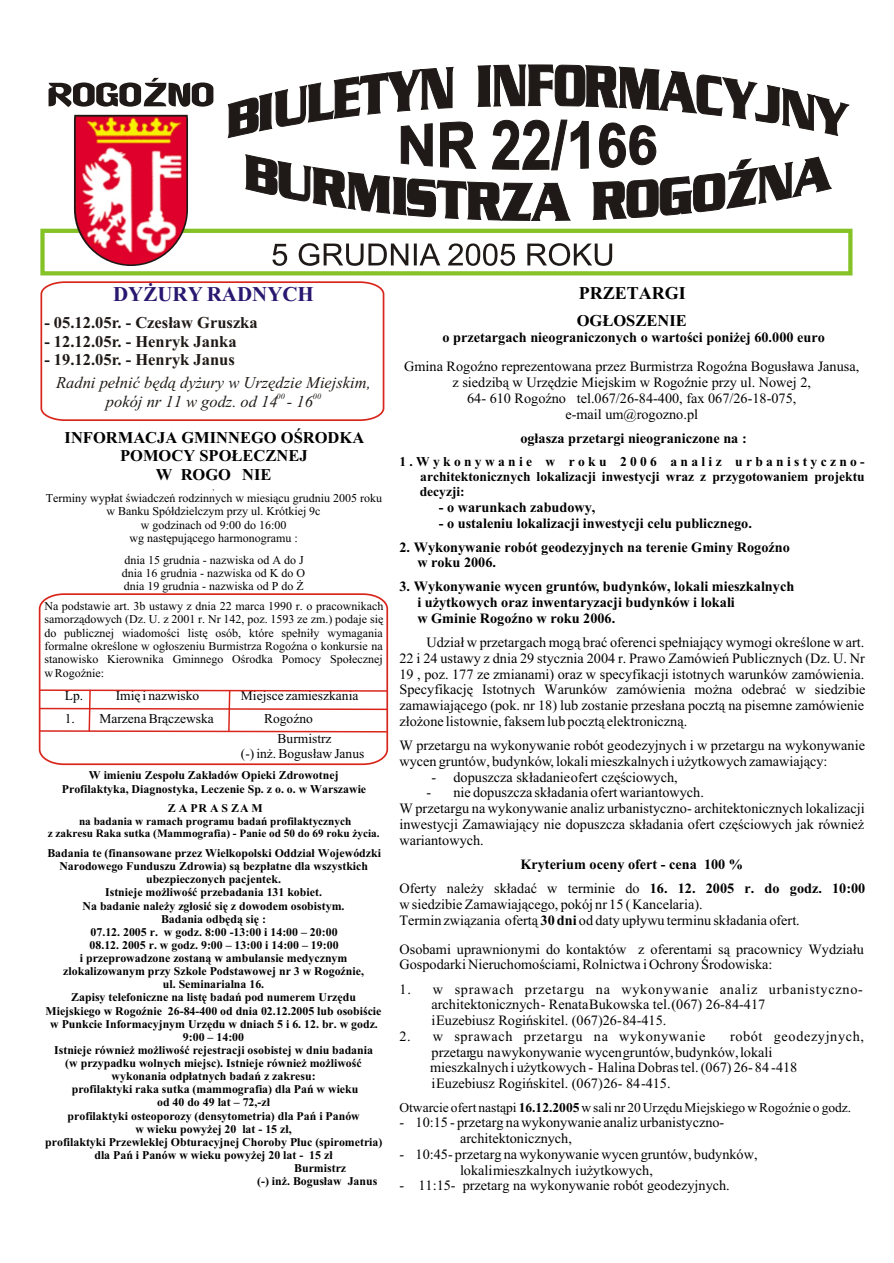
<style>
.page{position:relative;width:894px;height:1263px;background:#fff}
.page>*{position:absolute;margin:0;border:0;box-sizing:border-box;transform-origin:0 0}
.t1{font:700 21px "Times New Roman CE";color:#291770}
.t2{font:700 18px "Times New Roman CE";color:#000}
.t3{font:700 16.5px "Times New Roman CE";color:#1f1a17}
.t4{font:italic 16.5px "Times New Roman CE";color:#1f1a17}
.t5{font:700 16.5px/18.3px "Times New Roman CE";color:#000;text-align:center}
.t6{font:14.25px/15.8px "Times New Roman CE";color:#000}
.t7{font:700 14.25px/15.8px "Times New Roman CE";color:#000}
.t8{font:14.25px "Times New Roman CE";letter-spacing:.045em;color:#000}
.t9{font:13.5px/20px "Times New Roman CE";color:#000}
.t10{font:700 13.5px/15px "Times New Roman CE";color:#000;text-align:justify}
.t11{font:12px/13.4px "Times New Roman CE";color:#000;text-align:justify}
.t12{font:700 11.85px/13px "Times New Roman CE";color:#000;text-align:center}
.t13{font:700 11.25px/12.5px "Times New Roman CE";color:#000;text-align:center}
.t14{font:italic 8.25px "Times New Roman CE";color:#1f1a17}
.t15{font:7.5px "Times New Roman CE";color:#000}
.s1{font-weight:400}
.s2{font-weight:700}
</style>
<div class="page">
<svg style="left:38px;top:593px;width:351px;height:173px"></svg>
<svg style="left:40px;top:281px;width:345px;height:140px"></svg>
<div style="left:40px;top:229px;width:813px;height:46px;background:#fff;border:4px solid #85c226"></div>
<svg style="left:73px;top:114px;width:116px;height:152px"></svg>
<svg style="left:227px;top:64px;width:623px;height:75px"></svg>
<svg style="left:245px;top:119px;width:587px;height:102px"></svg>
<svg style="left:49px;top:78px;width:164px;height:29px"></svg>
<svg style="left:272px;top:243px;width:340px;height:23px"></svg>
<svg style="left:38px;top:689px;width:350px;height:44px"></svg>
<h1 class="t1" style="left:113px;top:287px;width:202px">DY¯URY RADNYCH</h1>
<p class="t3" style="left:44px;top:317px;width:215px">- 05.12.05r. - Czes³aw Gruszka</p>
<p class="t3" style="left:44px;top:336px;width:194px">- 12.12.05r. - Henryk Janka</p>
<p class="t3" style="left:44px;top:354px;width:192px">- 19.12.05r. - Henryk Janus</p>
<p class="t4" style="left:56px;top:377px;width:316px">Radni pe³niæ bêd¹ dy¿ury w Urzêdzie Miejskim,</p>
<p class="t14" style="left:277px;top:393px;width:10px">00</p>
<p class="t14" style="left:313px;top:393px;width:10px">00</p>
<p class="t4" style="left:106px;top:396px;width:209px">pokój nr 11 w godz. od 14 - 16</p>
<p class="t5" style="left:65px;top:430px;width:301px">INFORMACJA GMINNEGO OŒRODKA<br>POMOCY SPO£ECZNEJ<br>W ROGO•NIE</p>
<p class="t15" style="left:213px;top:485px;width:3px">,</p>
<p class="t11" style="left:46px;top:493px;width:338px;text-align:center">Terminy wyp³at œwiadczeñ rodzinnych w miesi¹cu grudniu 2005 roku w Banku Spó³dzielczym przy ul. Krótkiej 9c<br>w godzinach od 9:00 do 16:00<br>wg nastêpuj¹cego harmonogramu :</p>
<p class="t11" style="left:122px;top:554px;width:185px">dnia 15 grudnia - nazwiska od A do J dnia 16 grudnia - nazwiska od K do O dnia 19 grudnia - nazwiska od P do ¯</p>
<p class="t11" style="left:44px;top:601px;width:340px">Na podstawie art. 3b ustawy z dnia 22 marca 1990 r. o pracownikach samorz¹dowych (Dz. U. z 2001 r. Nr 142, poz. 1593 ze zm.) podaje siê do publicznej wiadomoœci listê osób, które spe³ni³y wymagania formalne okreœlone w og³oszeniu Burmistrza RogoŸna o konkursie na stanowisko Kierownika Gminnego Oœrodka Pomocy Spo³ecznej w RogoŸnie:</p>
<p class="t9" style="left:65px;top:686px;width:20px">Lp.</p>
<p class="t9" style="left:116px;top:686px;width:85px">Imiê i nazwisko</p>
<p class="t9" style="left:241px;top:686px;width:119px">Miejsce zamieszkania</p>
<p class="t9" style="left:65px;top:710px;width:151px">1. Marzena Br¹czewska</p>
<p class="t9" style="left:278px;top:710px;width:55px;text-indent:-13px">RogoŸno<br>Burmistrz</p>
<p class="t9" style="left:241px;top:744px;width:125px">(-) in¿. Bogus³aw Janus</p>
<p class="t12" style="left:62px;top:770px;width:306px">W imieniu Zespo³u Zak³adów Opieki Zdrowotnej<br>Profilaktyka, Diagnostyka, Leczenie Sp. z o. o. w Warszawie</p>
<p class="t12" style="left:168px;top:803px;width:96px">Z A P R A S Z A M</p>
<p class="t13" style="left:48px;top:816px;width:334px">na badania w ramach programu badañ profilaktycznych<br>z zakresu Raka sutka (Mammografia) - Panie od 50 do 69 roku ¿ycia.</p>
<p class="t12" style="left:47px;top:848px;width:335px">Badania te (finansowane przez Wielkopolski Oddzia³ Wojewódzki</p>
<p class="t12" style="left:59px;top:861px;width:310px">Narodowego Funduszu Zdrowia) s¹ bezp³atne dla wszystkich</p>
<p class="t12" style="left:146px;top:874px;width:136px">ubezpieczonych pacjentek.</p>
<p class="t12" style="left:105px;top:887px;width:218px">Istnieje mo¿liwoœæ przebadania 131 kobiet.</p>
<p class="t12" style="left:83px;top:900px;width:263px">Na badanie nale¿y zg³osiæ siê z dowodem osobistym.</p>
<p class="t12" style="left:161px;top:913px;width:106px">Badania odbêd¹ siê :</p>
<p class="t12" style="left:91px;top:927px;width:249px">07.12. 2005 r. w godz. 8:00 -13:00 i 14:00 – 20:00</p>
<p class="t12" style="left:90px;top:940px;width:251px">08.12. 2005 r. w godz. 9:00 – 13:00 i 14:00 – 19:00</p>
<p class="t12" style="left:80px;top:953px;width:269px">i przeprowadzone zostan¹ w ambulansie medycznym</p>
<p class="t12" style="left:63px;top:966px;width:302px">zlokalizowanym przy Szkole Podstawowej nr 3 w RogoŸnie,</p>
<p class="t12" style="left:163px;top:979px;width:103px">ul. Seminarialna 16.</p>
<p class="t12" style="left:71px;top:992px;width:286px">Zapisy telefoniczne na listê badañ pod numerem Urzêdu</p>
<p class="t12" style="left:46px;top:1005px;width:337px">Miejskiego w RogoŸnie 26-84-400 od dnia 02.12.2005 lub osobiœcie</p>
<p class="t12" style="left:50px;top:1018px;width:329px">w Punkcie Informacyjnym Urzêdu w dniach 5 i 6. 12. br. w godz.</p>
<p class="t12" style="left:183px;top:1032px;width:63px">9:00 – 14:00</p>
<p class="t12" style="left:54px;top:1045px;width:320px">Istnieje równie¿ mo¿liwoœæ rejestracji osobistej w dniu badania</p>
<p class="t12" style="left:65px;top:1058px;width:298px">(w przypadku wolnych miejsc). Istnieje równie¿ mo¿liwoœæ</p>
<p class="t12" style="left:112px;top:1071px;width:206px">wykonania odp³atnych badañ z zakresu:</p>
<p class="t12" style="left:72px;top:1084px;width:288px">profilaktyki raka sutka (mammografia) dla Pañ w wieku</p>
<p class="t12" style="left:157px;top:1097px;width:114px">od 40 do 49 lat – 72,-z³</p>
<p class="t12" style="left:68px;top:1110px;width:294px">profilaktyki osteoporozy (densytometria) dla Pañ i Panów</p>
<p class="t12" style="left:135px;top:1123px;width:158px">w wieku powy¿ej 20 lat - 15 z³,</p>
<p class="t12" style="left:45px;top:1137px;width:339px">profilaktyki Przewlek³ej Obturacyjnej Choroby P³uc (spirometria)</p>
<p class="t12" style="left:94px;top:1150px;width:240px">dla Pañ i Panów w wieku powy¿ej 20 lat - 15 z³</p>
<p class="t12" style="left:294px;top:1163px;width:53px">Burmistrz</p>
<p class="t12" style="left:257px;top:1176px;width:122px">(-) in¿. Bogus³aw Janus</p>
<p class="t2" style="left:579px;top:287px;width:109px">PRZETARGI</p>
<p class="t5" style="left:577px;top:313px;width:112px">OG£OSZENIE</p>
<p class="t7" style="left:443px;top:331px;width:384px">o przetargach nieograniczonych o wartoœci poni¿ej 60.000 euro</p>
<p class="t6" style="left:404px;top:360px;width:457px;text-align:center">Gmina RogoŸno reprezentowana przez Burmistrza RogoŸna Bogus³awa Janusa, z siedzib¹ w Urzêdzie Miejskim w RogoŸnie przy ul. Nowej 2,<br>64- 610 RogoŸno tel.067/26-84-400, fax 067/26-18-075,<br>e-mail um@rogozno.pl</p>
<p class="t7" style="left:520px;top:432px;width:228px">og³asza przetargi nieograniczone na :</p>
<p class="t10" style="left:420px;top:456px;width:447px;text-indent:-20px">1.Wykonywanie w roku 2006 analiz urbanistyczno&shy;architektonicznych lokalizacji inwestycji wraz z przygotowaniem projektu decyzji:</p>
<p class="t7" style="left:439px;top:501px;width:158px">- o warunkach zabudowy,</p>
<p class="t7" style="left:439px;top:516px;width:315px">- o ustaleniu lokalizacji inwestycji celu publicznego.</p>
<p class="t7" style="left:417px;top:540px;width:374px;text-indent:-18px">2. Wykonywanie robót geodezyjnych na terenie Gminy RogoŸno w roku 2006.</p>
<p class="t7" style="left:417px;top:580px;width:378px;text-indent:-18px">3. Wykonywanie wycen gruntów, budynków, lokali mieszkalnych i u¿ytkowych oraz inwentaryzacji budynków i lokali<br>w Gminie RogoŸno w roku 2006.</p>
<p class="t6" style="left:399px;top:636px;width:468px;text-align:justify;text-indent:27px">Udzia³ w przetargach mog¹ braæ oferenci spe³niaj¹cy wymogi okreœlone w art.<br>22 i 24 ustawy z dnia 29 stycznia 2004 r. Prawo Zamówieñ Publicznych (Dz. U. Nr 19 , poz. 177 ze zmianami) oraz w specyfikacji istotnych warunków zamówienia.<br>Specyfikacjê Istotnych Warunków zamówienia mo¿na odebraæ w siedzibie zamawiaj¹cego (pok. nr 18) lub zostanie przes³ana poczt¹ na pisemne zamówienie z³o¿one listownie, faksem lub poczt¹ elektroniczn¹.</p>
<p class="t6" style="left:399px;top:739px;width:467px">W przetargu na wykonywanie robót geodezyjnych i w przetargu na wykonywanie wycen gruntów, budynków, lokali mieszkalnych i u¿ytkowych zamawiaj¹cy:</p>
<p class="t6" style="left:432px;top:770px;width:248px">- dopuszcza sk³adanie ofert czêœciowych,</p>
<p class="t6" style="left:399px;top:786px;width:467px;text-indent:27px">- nie dopuszcza sk³adania ofert wariantowych.<br>W przetargu na wykonywanie analiz urbanistyczno- architektonicznych lokalizacji inwestycji Zamawiaj¹cy nie dopuszcza sk³adania ofert czêœciowych jak równie¿ wariantowych.</p>
<p class="t7" style="left:399px;top:854px;width:467px;line-height:24.2px;text-align:center">Kryterium oceny ofert - cena 100 %<br><span class="s1">Oferty nale¿y sk³adaæ w terminie do</span> 16. 12. 2005 r. do godz. 10:00</p>
<p class="t6" style="left:400px;top:898px;width:402px">w siedzibie Zamawiaj¹cego, pokój nr 15 ( Kancelaria).<br>Termin zwi¹zania ofert¹ <span class="s2">30 dni</span> od daty up³ywu terminu sk³adania ofert.</p>
<p class="t6" style="left:400px;top:942px;width:466px">Osobami uprawnionymi do kontaktów z oferentami s¹ pracownicy Wydzia³u<br>Gospodarki Nieruchomoœciami, Rolnictwa i Ochrony Œrodowiska:</p>
<p class="t6" style="left:432px;top:982px;width:433px;text-indent:-32px">1. w sprawach przetargu na wykonywanie analiz urbanistyczno&shy;architektonicznych - Renata Bukowska tel. (067) 26-84-417<br>i Euzebiusz Rogiñski tel. (067)26- 84-415.</p>
<p class="t8" style="left:400px;top:1031px;width:307px">2. w sprawach przetargu na wykonywanie</p>
<p class="t6" style="left:430px;top:1030px;width:435px;text-indent:300px">robót geodezyjnych, przetargu na wykonywanie wycen gruntów, budynków, lokali<br>mieszkalnych i u¿ytkowych - Halina Dobras tel. (067) 26- 84 -418<br>i Euzebiusz Rogiñski tel. (067) 26- 84 -415.</p>
<p class="t9" style="left:400px;top:1098px;width:453px">Otwarcie ofert nast¹pi <span class="s2">16.12.2005</span> w sali nr 20 Urzêdu Miejskiego w RogoŸnie o godz.</p>
<p class="t6" style="left:460px;top:1116px;width:266px;text-indent:-61px">- 10:15 - przetarg na wykonywanie analiz urbanistyczno&shy;architektonicznych,</p>
<p class="t6" style="left:460px;top:1148px;width:299px;text-indent:-61px">- 10:45- przetarg na wykonywanie wycen gruntów, budynków, lokali mieszkalnych i u¿ytkowych,</p>
<p class="t6" style="left:400px;top:1179px;width:332px">- 11:15- przetarg na wykonywanie robót geodezyjnych.</p>
</div>
